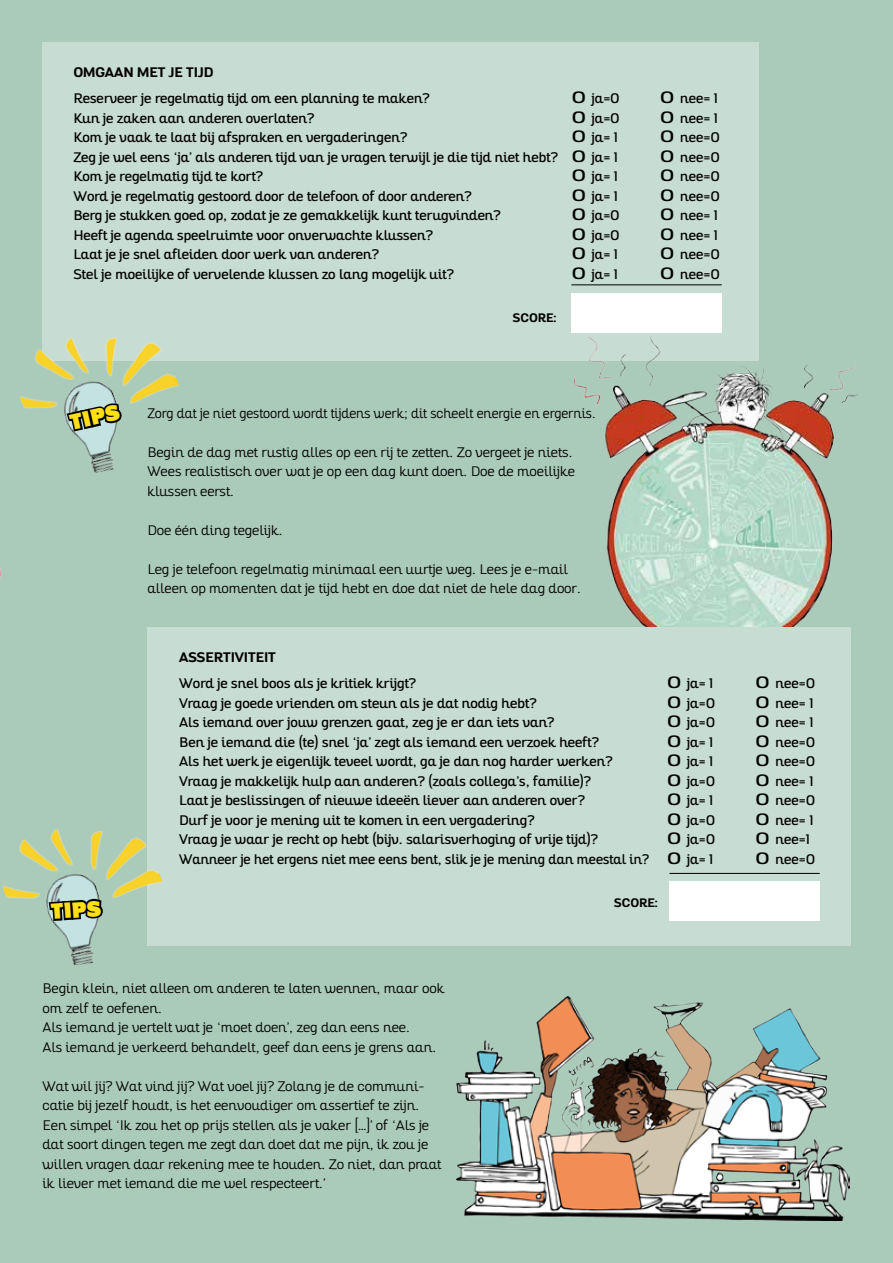
<style>
.page{position:relative;width:893px;height:1263px;background:#aacaba}
.page>*{position:absolute;margin:0;border:0;box-sizing:border-box;transform-origin:0 0}
.t1{font:900 21.3px "Altair";color:#ffe014}
.t2{font:13.5px "Altair";color:#000}
.t3{font:300 13.5px/19.5px "Altair";color:#000}
.t4{font:13.5px "Altair";color:#010202}
.t5{font:300 13.5px "Altair";color:#000;scale:.95 1}
.t6{font:700 13.5px "Altair";color:#000}
.t7{font:700 12px "Altair";color:#000}
.s1{font-size:15.9px}
.s2{font-size:15.9px;color:#000}
.s3{color:#000}
</style>
<div class="page">
<div style="left:43px;top:43px;width:716px;height:318px;background:#c7dcd2"></div>
<div style="left:147px;top:626px;width:703px;height:319px;background:#c7dcd2"></div>
<hr style="left:571px;top:284px;width:151px;height:1px;background:#000">
<div style="left:571px;top:293px;width:151px;height:40px;background:#fff"></div>
<hr style="left:669px;top:873px;width:151px;height:1px;background:#000">
<div style="left:669px;top:881px;width:151px;height:40px;background:#fff"></div>
<img style="left:457px;top:996px;width:392px;height:224px">
<img style="left:575px;top:336px;width:283px;height:290px">
<img style="left:3px;top:837px;width:176px;height:129px">
<svg style="left:47px;top:829px;width:59px;height:94px"></svg>
<img style="left:20px;top:308px;width:159px;height:165px">
<svg style="left:64px;top:376px;width:61px;height:58px"></svg>
<p class="t6" style="left:73px;top:63px;width:142px">OMGAAN MET JE TIJD</p>
<p class="t2" style="left:73px;top:90px;width:358px">Reserveer je regelmatig tijd om een planning te maken?</p>
<p class="t2" style="left:571px;top:90px;width:50px"><span class="s1">0</span> ja=0</p>
<p class="t2" style="left:660px;top:90px;width:59px"><span class="s1">0</span> nee= 1</p>
<p class="t2" style="left:73px;top:109px;width:242px">Kun je zaken aan anderen overlaten?</p>
<p class="t2" style="left:571px;top:109px;width:50px"><span class="s1">0</span> ja=0</p>
<p class="t2" style="left:660px;top:109px;width:59px"><span class="s1">0</span> nee= 1</p>
<p class="t2" style="left:73px;top:129px;width:335px">Kom je vaak te laat bij afspraken en vergaderingen?</p>
<p class="t2" style="left:571px;top:129px;width:48px"><span class="s1">0</span> ja= 1</p>
<p class="t2" style="left:660px;top:129px;width:62px"><span class="s1">0</span> nee=0</p>
<p class="t2" style="left:73px;top:148px;width:546px">Zeg je wel eens ‘ja’ als anderen tijd van je vragen terwijl je die tijd niet hebt? <span class="s1">0</span> ja= 1</p>
<p class="t2" style="left:660px;top:148px;width:62px"><span class="s1">0</span> nee=0</p>
<p class="t4" style="left:73px;top:168px;width:191px">Kom je regelmatig tijd te kort?</p>
<p class="t2" style="left:571px;top:168px;width:48px"><span class="s1">0</span> ja= 1</p>
<p class="t2" style="left:660px;top:168px;width:62px"><span class="s1">0</span> nee=0</p>
<p class="t4" style="left:73px;top:187px;width:400px">Word je regelmatig gestoord door de telefoon of door anderen?</p>
<p class="t2" style="left:571px;top:187px;width:48px"><span class="s1">0</span> ja= 1</p>
<p class="t2" style="left:660px;top:187px;width:62px"><span class="s1">0</span> nee=0</p>
<p class="t2" style="left:73px;top:207px;width:429px">Berg je stukken goed op, zodat je ze gemakkelijk kunt terugvinden?</p>
<p class="t2" style="left:571px;top:207px;width:50px"><span class="s1">0</span> ja=0</p>
<p class="t2" style="left:660px;top:207px;width:59px"><span class="s1">0</span> nee= 1</p>
<p class="t2" style="left:73px;top:226px;width:361px">Heeft je agenda speelruimte voor onverwachte klussen?</p>
<p class="t2" style="left:571px;top:226px;width:50px"><span class="s1">0</span> ja=0</p>
<p class="t2" style="left:660px;top:226px;width:59px"><span class="s1">0</span> nee= 1</p>
<p class="t2" style="left:73px;top:246px;width:307px">Laat je je snel afleiden door werk van anderen?</p>
<p class="t2" style="left:571px;top:246px;width:48px"><span class="s1">0</span> ja= 1</p>
<p class="t2" style="left:660px;top:246px;width:62px"><span class="s1">0</span> nee=0</p>
<p class="t4" style="left:73px;top:265px;width:382px">Stel je moeilijke of vervelende klussen zo lang mogelijk uit?</p>
<p class="t2" style="left:571px;top:265px;width:48px"><span class="s1">0</span> ja= 1</p>
<p class="t2" style="left:660px;top:265px;width:62px"><span class="s1">0</span> nee=0</p>
<p class="t7" style="left:513px;top:310px;width:46px">SCORE:</p>
<h1 class="t1" style="left:68px;top:408px;width:51px;rotate:-12deg">TIPS</h1>
<h1 class="t1" style="left:50px;top:897px;width:51px;rotate:-4deg">TIPS</h1>
<p class="t5" style="left:147px;top:405px;width:473px">Zorg dat je niet gestoord wordt tijdens werk; dit scheelt energie en ergernis.</p>
<p class="t3" style="left:147px;top:443px;width:429px">Begin de dag met rustig alles op een rij te zetten. Zo vergeet je niets.<br>Wees realistisch over wat je op een dag kunt doen. Doe de moeilijke klussen eerst.</p>
<p class="t3" style="left:147px;top:521px;width:137px">Doe één ding tegelijk.</p>
<p class="t3" style="left:147px;top:560px;width:435px">Leg je telefoon regelmatig minimaal een uurtje weg. Lees je e-mail alleen op momenten dat je tijd hebt en doe dat niet de hele dag door.</p>
<p class="t6" style="left:179px;top:649px;width:98px">ASSERTIVITEIT</p>
<p class="t2" style="left:179px;top:675px;width:238px">Word je snel boos als je kritiek krijgt?</p>
<p class="t2" style="left:667px;top:675px;width:48px"><span class="s1">0</span> ja= 1</p>
<p class="t2" style="left:755px;top:675px;width:62px"><span class="s1">0</span> nee=0</p>
<p class="t2" style="left:179px;top:695px;width:359px">Vraag je goede vrienden om steun als je dat nodig hebt?</p>
<p class="t2" style="left:667px;top:695px;width:50px"><span class="s1">0</span> ja=0</p>
<p class="t2" style="left:755px;top:695px;width:59px"><span class="s1">0</span> nee= 1</p>
<p class="t2" style="left:179px;top:714px;width:377px">Als iemand over jouw grenzen gaat, zeg je er dan iets van?</p>
<p class="t2" style="left:667px;top:714px;width:50px"><span class="s1">0</span> ja=0</p>
<p class="t2" style="left:755px;top:714px;width:59px"><span class="s1">0</span> nee= 1</p>
<p class="t2" style="left:179px;top:734px;width:421px">Ben je iemand die (te) snel ‘ja’ zegt als iemand een verzoek heeft?</p>
<p class="t2" style="left:667px;top:734px;width:48px"><span class="s1">0</span> ja= 1</p>
<p class="t2" style="left:755px;top:734px;width:62px"><span class="s1">0</span> nee=0</p>
<p class="t4" style="left:179px;top:753px;width:435px">Als het werk je eigenlijk teveel wordt, ga je dan nog harder werken?</p>
<p class="t2" style="left:667px;top:753px;width:48px"><span class="s1">0</span> ja= 1</p>
<p class="t2" style="left:755px;top:753px;width:62px"><span class="s1">0</span> nee=0</p>
<p class="t4" style="left:179px;top:773px;width:413px">Vraag je makkelijk hulp aan anderen? (zoals collega’s, familie)?</p>
<p class="t2" style="left:667px;top:773px;width:50px"><span class="s1">0</span> ja=0</p>
<p class="t2" style="left:755px;top:773px;width:59px"><span class="s1">0</span> nee= 1</p>
<p class="t2" style="left:179px;top:792px;width:407px">Laat je beslissingen of nieuwe ideeën liever aan anderen over?</p>
<p class="t2" style="left:667px;top:792px;width:48px"><span class="s1">0</span> ja= 1</p>
<p class="t2" style="left:755px;top:792px;width:62px"><span class="s1">0</span> nee=0</p>
<p class="t2" style="left:179px;top:812px;width:357px">Durf je voor je mening uit te komen in een vergadering?</p>
<p class="t2" style="left:667px;top:812px;width:50px"><span class="s1">0</span> ja=0</p>
<p class="t2" style="left:755px;top:812px;width:59px"><span class="s1">0</span> nee= 1</p>
<p class="t2" style="left:179px;top:831px;width:420px">Vraag je waar je recht op hebt (bijv. salarisverhoging of vrije tijd)?</p>
<p class="t2" style="left:667px;top:831px;width:50px"><span class="s1">0</span> ja=0</p>
<p class="t2" style="left:755px;top:831px;width:56px"><span class="s1">0</span> nee=1</p>
<p class="t4" style="left:179px;top:851px;width:535px">Wanneer je het ergens niet mee eens bent, slik je je mening dan meestal in? <span class="s2">0</span> <span class="s3">ja= 1</span></p>
<p class="t2" style="left:755px;top:851px;width:62px"><span class="s1">0</span> nee=0</p>
<p class="t7" style="left:614px;top:895px;width:46px">SCORE:</p>
<p class="t3" style="left:43px;top:979px;width:403px">Begin klein, niet alleen om anderen te laten wennen, maar ook om zelf te oefenen.<br>Als iemand je vertelt wat je ‘moet doen’, zeg dan eens nee.<br>Als iemand je verkeerd behandelt, geef dan eens je grens aan.</p>
<p class="t3" style="left:43px;top:1077px;width:400px">Wat wil jij? Wat vind jij? Wat voel jij? Zolang je de communi&shy;catie bij jezelf houdt, is het eenvoudiger om assertief te zijn.<br>Een simpel ‘Ik zou het op prijs stellen als je vaker […]’ of ‘Als je dat soort dingen tegen me zegt dan doet dat me pijn, ik zou je willen vragen daar rekening mee te houden. Zo niet, dan praat ik liever met iemand die me wel respecteert.’</p>
</div>
